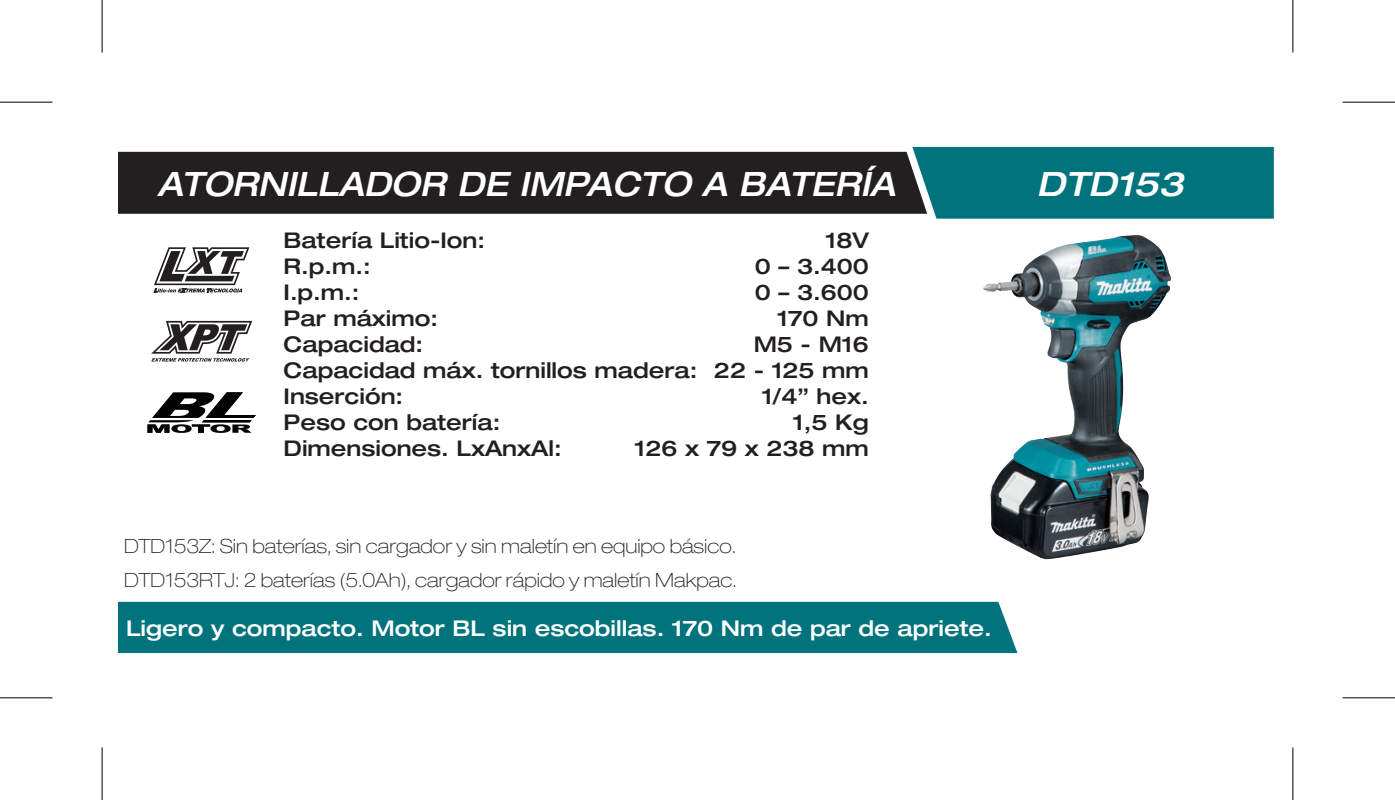
<style>
.page{position:relative;width:1395px;height:800px;background:#fff}
.page>*{position:absolute;margin:0;border:0;box-sizing:border-box;transform-origin:0 0}
.t1{font:italic 500 expanded 33.6px "Helvetica Neue";color:#fff;scale:.95 1}
.t2{font:italic 500 expanded 33.6px "Helvetica Neue";color:#fff}
.Características{font:500 expanded 21.7px "Helvetica Neue";color:#231f20}
.t3{font:500 expanded 21.7px "Helvetica Neue";color:#fff}
.t4{font:100 expanded 19.6px "Helvetica Neue";color:#231f20}
</style>
<div class="page">
<img style="left:983px;top:235px;width:145px;height:323px">
<div style="left:118px;top:601px;width:899px;height:52px;background:#00737d"></div>
<div style="left:912px;top:147px;width:362px;height:72px;background:#00737d"></div>
<div style="left:118px;top:152px;width:809px;height:62px;background:#231f20"></div>
<svg style="left:154px;top:247px;width:95px;height:45px"></svg>
<svg style="left:151px;top:321px;width:101px;height:40px"></svg>
<svg style="left:147px;top:392px;width:109px;height:41px"></svg>
<svg style="left:0;top:101px;width:52px;height:1px"></svg>
<svg style="left:1342px;top:101px;width:53px;height:1px"></svg>
<svg style="left:0;top:698px;width:52px;height:1px"></svg>
<svg style="left:1342px;top:698px;width:53px;height:1px"></svg>
<svg style="left:101px;top:0;width:1px;height:53px"></svg>
<svg style="left:101px;top:747px;width:1px;height:52px"></svg>
<svg style="left:1293px;top:0;width:1px;height:53px"></svg>
<svg style="left:1293px;top:747px;width:1px;height:52px"></svg>
<hr style="left:0;top:102px;width:52px;height:1px;background:#000">
<hr style="left:1342px;top:102px;width:53px;height:1px;background:#000">
<hr style="left:0;top:697px;width:52px;height:1px;background:#000">
<hr style="left:1342px;top:697px;width:53px;height:1px;background:#000">
<hr style="left:102px;top:0;width:1px;height:53px;background:#000">
<hr style="left:102px;top:747px;width:1px;height:52px;background:#000">
<hr style="left:1292px;top:0;width:1px;height:53px;background:#000">
<hr style="left:1292px;top:747px;width:1px;height:52px;background:#000">
<p class="t1" style="left:157px;top:163px;width:778px">ATORNILLADOR DE IMPACTO A BATERÍA</p>
<p class="t2" style="left:1036px;top:163px;width:148px">DTD153</p>
<p class="Características" style="left:284px;top:226px;width:203px">Batería Litio-Ion:</p>
<p class="Características" style="left:825px;top:226px;width:45px">18V</p>
<p class="Características" style="left:284px;top:252px;width:89px">R.p.m.:</p>
<p class="Características" style="left:755px;top:252px;width:115px">0 – 3.400</p>
<p class="Características" style="left:284px;top:278px;width:77px">I.p.m.:</p>
<p class="Características" style="left:755px;top:278px;width:115px">0 – 3.600</p>
<p class="Características" style="left:284px;top:304px;width:156px">Par máximo:</p>
<p class="Características" style="left:777px;top:304px;width:93px">170 Nm</p>
<p class="Características" style="left:284px;top:330px;width:141px">Capacidad:</p>
<p class="Características" style="left:754px;top:330px;width:117px">M5 - M16</p>
<p class="Características" style="left:284px;top:356px;width:587px">Capacidad máx. tornillos madera: 22 - 125 mm</p>
<p class="Características" style="left:284px;top:382px;width:121px">Inserción:</p>
<p class="Características" style="left:762px;top:382px;width:109px">1/4” hex.</p>
<p class="Características" style="left:284px;top:408px;width:218px">Peso con batería:</p>
<p class="Características" style="left:793px;top:408px;width:77px">1,5 Kg</p>
<p class="Características" style="left:284px;top:434px;width:280px">Dimensiones. LxAnxAl:</p>
<p class="Características" style="left:634px;top:434px;width:236px">126 x 79 x 238 mm</p>
<p class="t4" style="left:124px;top:534px;width:613px">DTD153Z: Sin baterías, sin cargador y sin maletín en equipo básico.</p>
<p class="t4" style="left:124px;top:568px;width:614px">DTD153RTJ: 2 baterías (5.0Ah), cargador rápido y maletín Makpac.</p>
<p class="t3" style="left:126px;top:614px;width:867px">Ligero y compacto. Motor BL sin escobillas. 170 Nm de par de apriete.</p>
</div>
